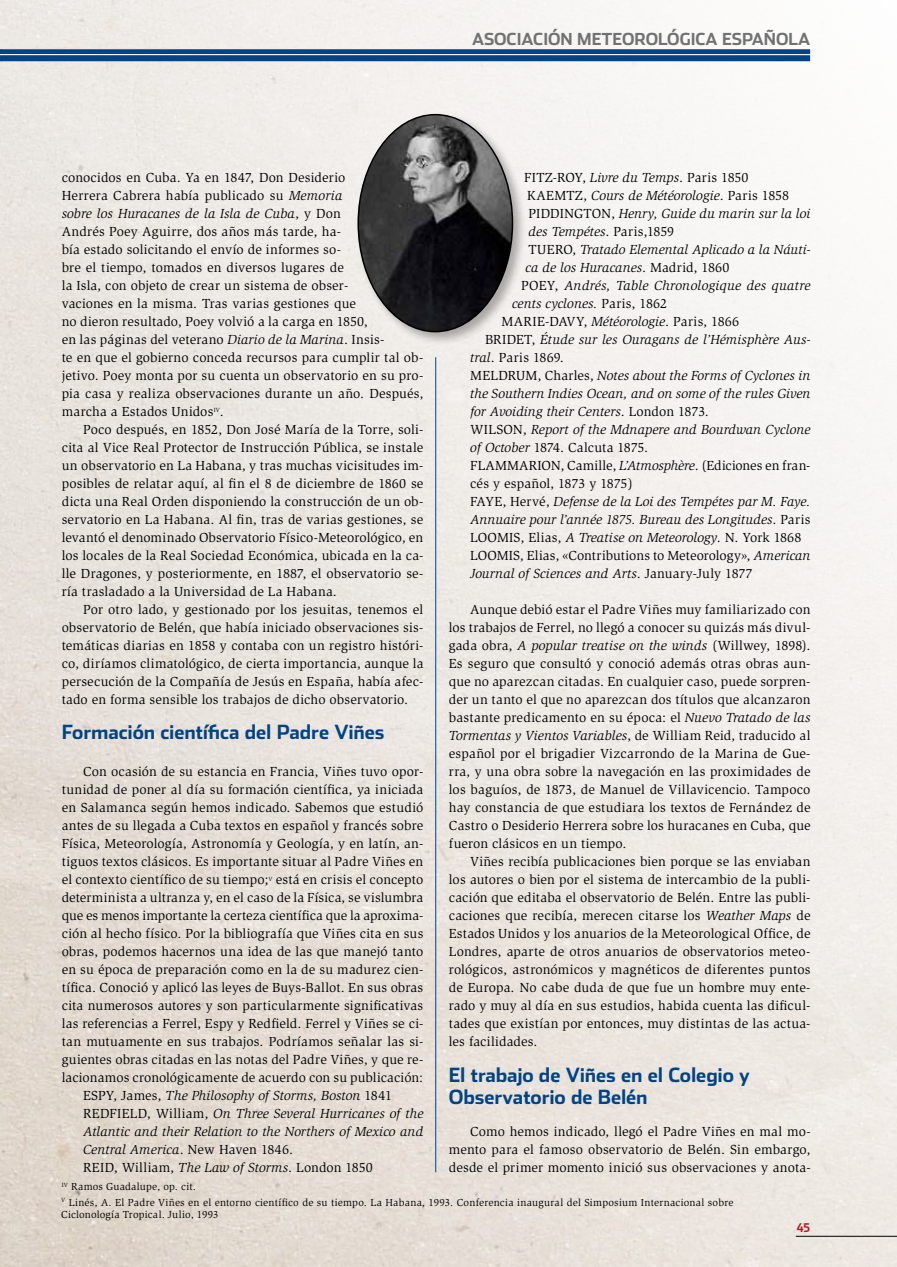
<style>
.page{position:relative;width:897px;height:1267px;background:#fff}
.page>*{position:absolute;margin:0;border:0;box-sizing:border-box;transform-origin:0 0}
.t1{font:700 19.5px/22.5px "Stainless";letter-spacing:-.005em;color:#004387}
.t2{font:700 16.5px "Stainless";color:#707172}
.t3{font:13.5px/18px "Slimbach Std";letter-spacing:.01em;color:#000;text-align:justify}
.t4{font:italic 13.5px "Slimbach Std";letter-spacing:.005em;color:#000}
.t5{font:700 12px "Stainless Cond";color:#b51621}
.t6{font:10.5px/12px "Slimbach Std";letter-spacing:.02em;color:#000}
.s1{font-style:italic}
.s2{font-style:normal}
</style>
<div class="page">
<img style="left:0;top:0;width:896px;height:1266px">
<svg style="left:0;top:49px;width:2px;height:12px"></svg>
<hr style="left:0;top:54px;width:810px;height:1px;background:#fff">
<div style="left:2px;top:49px;width:808px;height:12px;background:#004387"></div>
<hr style="left:2px;top:54px;width:808px;height:1px;background:#fff">
<hr style="left:795px;top:1235px;width:101px;height:1px;background:#000">
<hr style="left:435px;top:357px;width:1px;height:815px;background:#004387">
<div style="left:355px;top:112px;width:172px;height:234px;background:#000;opacity:.3"></div>
<img style="left:358px;top:115px;width:154px;height:216px">
<p class="t2" style="left:472px;top:29px;width:11px">ASOCIACIÓN</p>
<p class="t2" style="left:577px;top:29px;width:26px">METEOROLÓGICA</p>
<p class="t2" style="left:722px;top:29px;width:66px">ESPAÑOLA</p>
<p class="t3" style="left:62px;top:168px;width:363px;text-align:left">conocidos en Cuba. Ya en 1847, Don Desiderio<br>Herrera Cabrera había publicado su <span class="s1">Memoria<br>sobre los Huracanes de la Isla de Cuba</span>, y Don<br>Andrés Poey Aguirre, dos años más tarde, ha-<br>bía estado solicitando el envío de informes so-<br>bre el tiempo, tomados en diversos lugares de<br>la Isla, con objeto de crear un sistema de obser-<br>vaciones en la misma. Tras varias gestiones que<br>no dieron resultado, Poey volvió a la carga en 1850,<br>en las páginas del veterano <span class="s1">Diario de la Marina</span>. Insis-<br>te en que el gobierno conceda recursos para cumplir tal ob&shy;jetivo. Poey monta por su cuenta un observatorio en su pro&shy;pia casa y realiza observaciones durante un año. Después, marcha a Estados Unidos<sup>IV</sup>.</p>
<p class="t3" style="left:62px;top:420px;width:363px;text-indent:21px">Poco después, en 1852, Don José María de la Torre, soli&shy;cita al Vice Real Protector de Instrucción Pública, se instale un observatorio en La Habana, y tras muchas vicisitudes im&shy;posibles de relatar aquí, al fin el 8 de diciembre de 1860 se dicta una Real Orden disponiendo la construcción de un ob&shy;servatorio en La Habana. Al fin, tras de varias gestiones, se levantó el denominado Observatorio Físico-Meteorológico, en los locales de la Real Sociedad Económica, ubicada en la ca&shy;lle Dragones, y posteriormente, en 1887, el observatorio se&shy;ría trasladado a la Universidad de La Habana.</p>
<p class="t3" style="left:62px;top:600px;width:363px;text-indent:21px">Por otro lado, y gestionado por los jesuitas, tenemos el observatorio de Belén, que había iniciado observaciones sis&shy;temáticas diarias en 1858 y contaba con un registro históri&shy;co, diríamos climatológico, de cierta importancia, aunque la persecución de la Compañía de Jesús en España, había afec&shy;tado en forma sensible los trabajos de dicho observatorio.</p>
<h1 class="t1" style="left:62px;top:721px;width:324px">Formación científica del Padre Viñes</h1>
<p class="t3" style="left:83px;top:762px;width:342px">Con ocasión de su estancia en Francia, Viñes tuvo opor-</p>
<p class="t3" style="left:62px;top:780px;width:363px">tunidad de poner al día su formación científica, ya iniciada</p>
<p class="t3" style="left:62px;top:798px;width:363px">en Salamanca según hemos indicado. Sabemos que estudió</p>
<p class="t3" style="left:62px;top:816px;width:363px">antes de su llegada a Cuba textos en español y francés sobre</p>
<p class="t3" style="left:62px;top:834px;width:363px">Física, Meteorología, Astronomía y Geología, y en latín, an-</p>
<p class="t3" style="left:62px;top:852px;width:363px">tiguos textos clásicos. Es importante situar al Padre Viñes en</p>
<p class="t3" style="left:62px;top:870px;width:363px">el contexto científico de su tiempo;<sup>V</sup> está en crisis el concepto</p>
<p class="t3" style="left:62px;top:888px;width:363px">determinista a ultranza y, en el caso de la Física, se vislumbra</p>
<p class="t3" style="left:62px;top:906px;width:363px">que es menos importante la certeza científica que la aproxima-</p>
<p class="t3" style="left:62px;top:924px;width:363px">ción al hecho físico. Por la bibliografía que Viñes cita en sus</p>
<p class="t3" style="left:62px;top:942px;width:363px">obras, podemos hacernos una idea de las que manejó tanto</p>
<p class="t3" style="left:62px;top:960px;width:363px">en su época de preparación como en la de su madurez cien-</p>
<p class="t3" style="left:62px;top:978px;width:363px">tífica. Conoció y aplicó las leyes de Buys-Ballot. En sus obras</p>
<p class="t3" style="left:62px;top:996px;width:363px">cita numerosos autores y son particularmente significativas</p>
<p class="t3" style="left:62px;top:1014px;width:363px">las referencias a Ferrel, Espy y Redfield. Ferrel y Viñes se ci-</p>
<p class="t3" style="left:62px;top:1032px;width:363px">tan mutuamente en sus trabajos. Podríamos señalar las si-</p>
<p class="t3" style="left:62px;top:1050px;width:363px">guientes obras citadas en las notas del Padre Viñes, y que re-</p>
<p class="t3" style="left:62px;top:1068px;width:363px">lacionamos cronológicamente de acuerdo con su publicación:</p>
<p class="t4" style="left:83px;top:1087px;width:310px"><span class="s2">ESPY, James,</span> The Philosophy of Storms, Boston <span class="s2">1841</span></p>
<p class="t4" style="left:83px;top:1105px;width:342px"><span class="s2">REDFIELD, William,</span> On Three Several Hurricanes of the</p>
<p class="t4" style="left:83px;top:1123px;width:342px">Atlantic and their Relation to the Northers of Mexico and</p>
<p class="t4" style="left:83px;top:1141px;width:211px">Central America<span class="s2">. New Haven 1846.</span></p>
<p class="t3" style="left:83px;top:1158px;width:291px">REID, William, <span class="s1">The Law of Storms</span>. London 1850</p>
<p class="t6" style="left:62px;top:1180px;width:136px"><sup>IV</sup> Ramos Guadalupe, op. cit.</p>
<p class="t3" style="left:524px;top:168px;width:226px">FITZ-ROY, <span class="s1">Livre du Temps</span>. Paris 1850</p>
<p class="t4" style="left:527px;top:187px;width:264px"><span class="s2">KAEMTZ,</span> Cours de Météorologie<span class="s2">. Paris 1858</span></p>
<p class="t4" style="left:528px;top:205px;width:283px"><span class="s2">PIDDINGTON,</span> Henry, Guide du marin sur la loi</p>
<p class="t4" style="left:528px;top:223px;width:147px">des Tempétes<span class="s2">. Paris,1859</span></p>
<p class="t4" style="left:528px;top:241px;width:283px"><span class="s2">TUERO,</span> Tratado Elemental Aplicado a la Náuti-</p>
<p class="t4" style="left:525px;top:259px;width:205px">ca de los Huracanes<span class="s2">. Madrid, 1860</span></p>
<p class="t4" style="left:521px;top:277px;width:291px"><span class="s2">POEY,</span> Andrés, Table Chronologique des quatre</p>
<p class="t4" style="left:512px;top:295px;width:157px">cents cyclones. <span class="s2">Paris, 1862</span></p>
<p class="t3" style="left:501px;top:312px;width:239px">MARIE-DAVY, <span class="s1">Météorologie</span>. Paris, 1866</p>
<p class="t4" style="left:485px;top:331px;width:327px"><span class="s2">BRIDET,</span> Étude sur les Ouragans de l’Hémisphère Aus-</p>
<p class="t3" style="left:470px;top:348px;width:95px"><span class="s1">tral</span>. Paris 1869.</p>
<p class="t4" style="left:470px;top:367px;width:342px"><span class="s2">MELDRUM, Charles,</span> Notes about the Forms of Cyclones in</p>
<p class="t4" style="left:470px;top:385px;width:342px">the Southern Indies Ocean, and on some of the rules Given</p>
<p class="t4" style="left:470px;top:403px;width:240px">for Avoiding their Centers<span class="s2">. London 1873.</span></p>
<p class="t4" style="left:470px;top:421px;width:342px"><span class="s2">WILSON,</span> Report of the Mdnapere and Bourdwan Cyclone</p>
<p class="t3" style="left:470px;top:438px;width:179px"><span class="s1">of October</span> 1874. Calcuta 1875.</p>
<p class="t3" style="left:470px;top:456px;width:342px">FLAMMARION, Camille, <span class="s1">L’Atmosphère</span>. (Ediciones en fran-</p>
<p class="t3" style="left:470px;top:474px;width:164px">cés y español, 1873 y 1875)</p>
<p class="t4" style="left:470px;top:493px;width:342px"><span class="s2">FAYE, Hervé,</span> Defense de la Loi des Tempétes par M. Faye.</p>
<p class="t4" style="left:470px;top:511px;width:342px">Annuaire pour l’année 1875. Bureau des Longitudes<span class="s2">. Paris</span></p>
<p class="t3" style="left:470px;top:528px;width:333px">LOOMIS, Elias, <span class="s1">A Treatise on Meteorology</span>. N. York 1868</p>
<p class="t3" style="left:470px;top:546px;width:342px">LOOMIS, Elias, «Contributions to Meteorology», <span class="s1">American</span></p>
<p class="t4" style="left:470px;top:565px;width:284px">Journal of Sciences and Arts<span class="s2">. January-July 1877</span></p>
<p class="t3" style="left:449px;top:600px;width:363px;text-indent:21px">Aunque debió estar el Padre Viñes muy familiarizado con los trabajos de Ferrel, no llegó a conocer su quizás más divul&shy;gada obra, <span class="s1">A popular treatise on the winds</span> (Willwey, 1898).<br>Es seguro que consultó y conoció además otras obras aun&shy;que no aparezcan citadas. En cualquier caso, puede sorpren&shy;der un tanto el que no aparezcan dos títulos que alcanzaron bastante predicamento en su época: el <span class="s1">Nuevo Tratado de las Tormentas y Vientos Variables</span>, de William Reid, traducido al español por el brigadier Vizcarrondo de la Marina de Gue&shy;rra, y una obra sobre la navegación en las proximidades de los baguíos, de 1873, de Manuel de Villavicencio. Tampoco hay constancia de que estudiara los textos de Fernández de Castro o Desiderio Herrera sobre los huracanes en Cuba, que fueron clásicos en un tiempo.</p>
<p class="t3" style="left:449px;top:852px;width:363px;text-indent:21px">Viñes recibía publicaciones bien porque se las enviaban los autores o bien por el sistema de intercambio de la publi&shy;cación que editaba el observatorio de Belén. Entre las publi&shy;caciones que recibía, merecen citarse los <span class="s1">Weather Maps</span> de Estados Unidos y los anuarios de la Meteorological Office, de Londres, aparte de otros anuarios de observatorios meteo&shy;rológicos, astronómicos y magnéticos de diferentes puntos de Europa. No cabe duda de que fue un hombre muy ente&shy;rado y muy al día en sus estudios, habida cuenta las dificul&shy;tades que existían por entonces, muy distintas de las actua&shy;les facilidades.</p>
<h1 class="t1" style="left:449px;top:1063px;width:302px">El trabajo de Viñes en el Colegio y<br>Observatorio de Belén</h1>
<p class="t3" style="left:449px;top:1122px;width:363px;text-indent:21px">Como hemos indicado, llegó el Padre Viñes en mal mo&shy;mento para el famoso observatorio de Belén. Sin embargo, desde el primer momento inició sus observaciones y anota-</p>
<p class="t6" style="left:61px;top:1196px;width:673px"><sup>V</sup> Linés, A. El Padre Viñes en el entorno científico de su tiempo. La Habana, 1993. Conferencia inaugural del Simposium Internacional sobre<br>Ciclonología Tropical. Julio, 1993</p>
<p class="t5" style="left:796px;top:1220px;width:15px">45</p>
</div>
